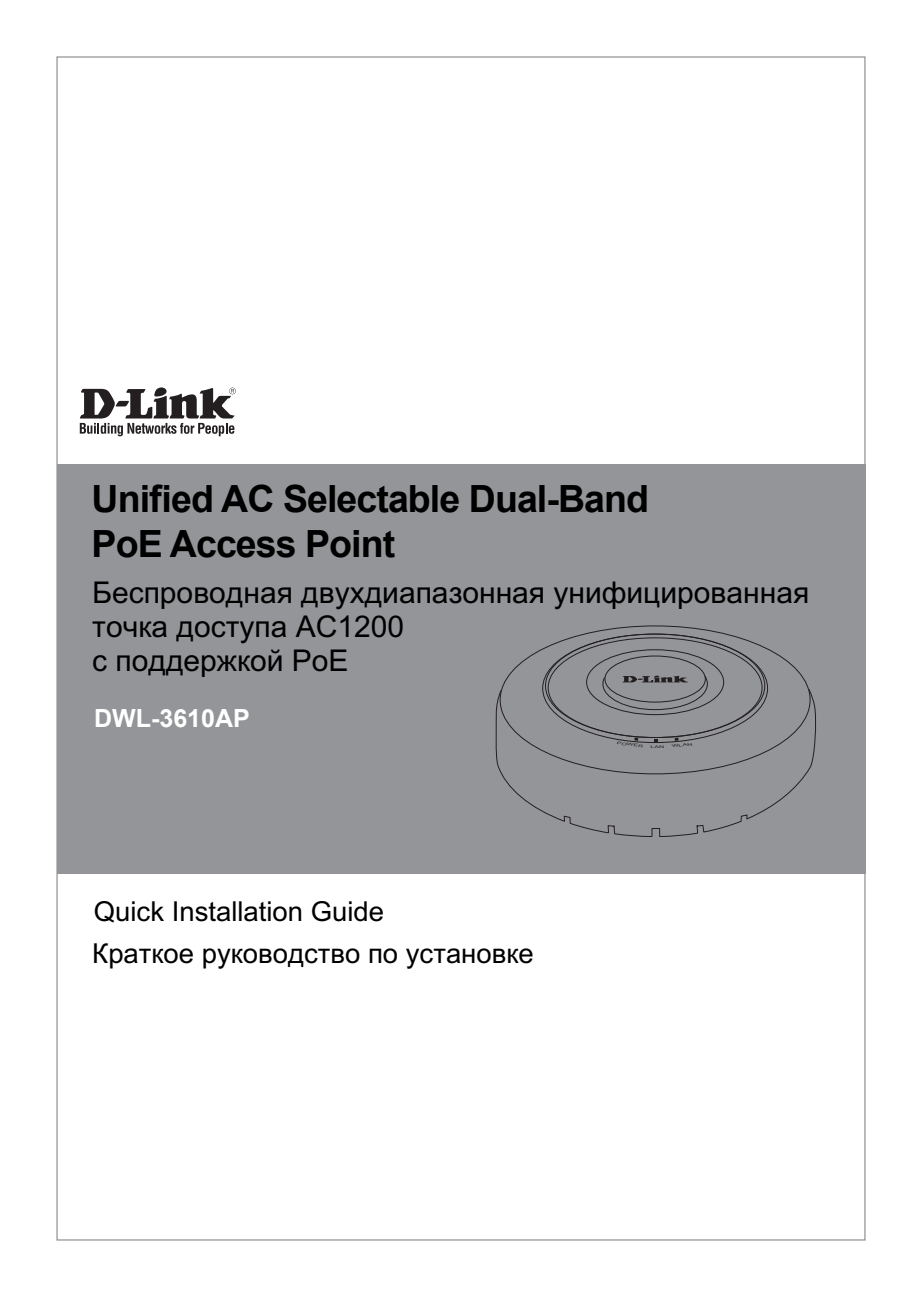
<style>
.page{position:relative;width:922px;height:1297px;background:#fff}
.page>*{position:absolute;margin:0;border:0;box-sizing:border-box;transform-origin:0 0}
.t1{font:700 37.5px/45px "Arial";letter-spacing:-.025em;color:#000}
.t2{font:30px/34.2px "Arial";letter-spacing:.005em;color:#000}
.t3{font:27.5px/42px "Arial";letter-spacing:.005em;color:#000}
.t4{font:700 25px "Arial";color:#fff}
.t5{font:italic 3.75px "Arial";color:#231f20;scale:1.92 1}
.t6{font:3.5px "Arial";color:#231f20;scale:1.97 1}
</style>
<div class="page">
<div style="left:57px;top:464px;width:808px;height:410px;background:#939598"></div>
<svg style="left:495px;top:675px;width:321px;height:162px"></svg>
<svg style="left:80px;top:387px;width:156px;height:49px"></svg>
<p class="t1" style="left:92px;top:477px;width:558px">Unified AC Selectable Dual-Band<br>PoE Access Point</p>
<p class="t2" style="left:92px;top:575px;width:718px">Беспроводная двухдиапазонная унифицированная точка доступа AC1200<br>с поддержкой PoE</p>
<p class="t4" style="left:94px;top:701px;width:157px">DWL-3610AP</p>
<p class="t3" style="left:92px;top:890px;width:442px">Quick Installation Guide<br>Краткое руководство по установке</p>
<p class="t5" style="left:616px;top:740px;width:15px;rotate:6deg">POWER</p>
<p class="t6" style="left:650px;top:744px;width:9px">LAN</p>
<p class="t5" style="left:672px;top:743px;width:12px;rotate:-5deg">WLAN</p>
</div>
